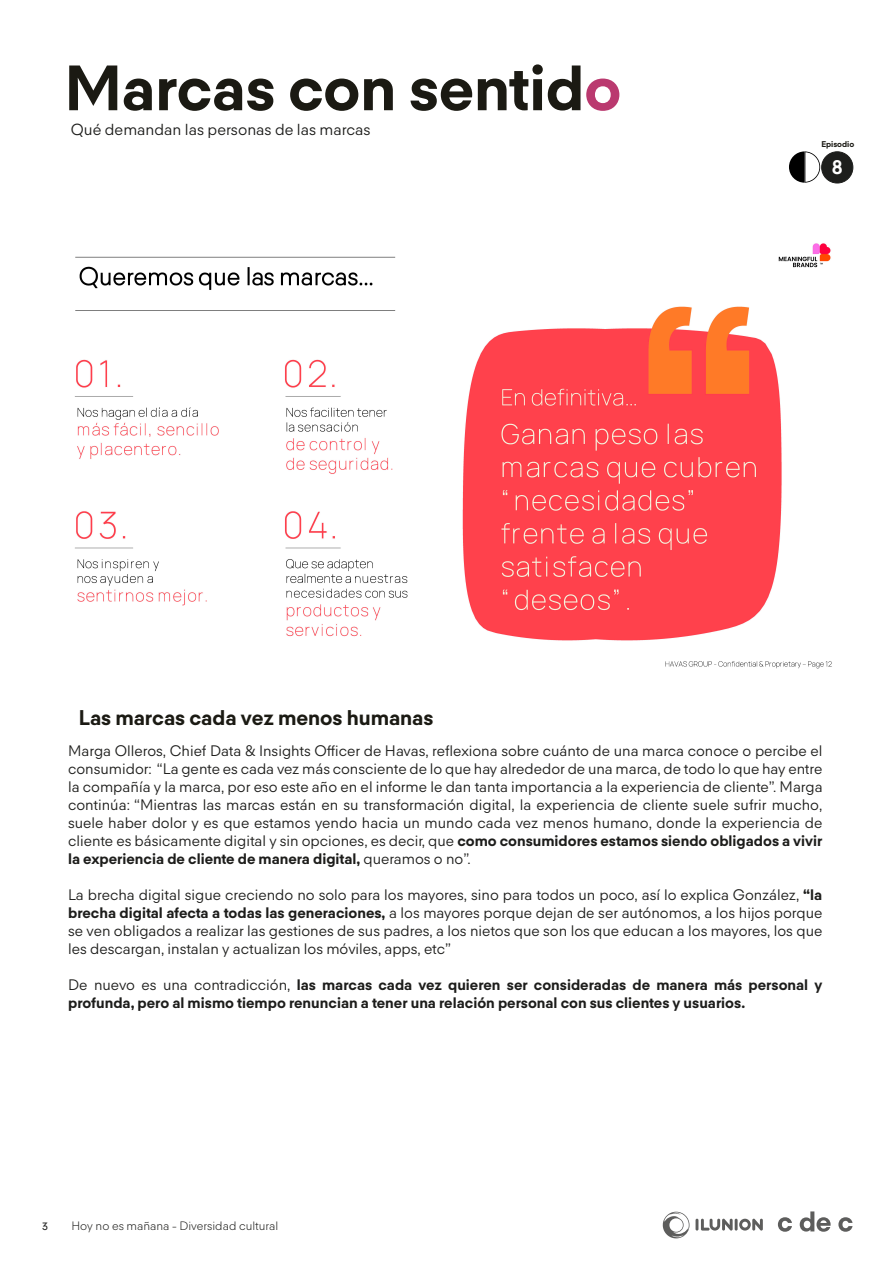
<style>
.page{position:relative;width:893px;height:1263px;background:#fff}
.page>*{position:absolute;margin:0;border:0;box-sizing:border-box;transform-origin:0 0}
.t1{font:700 63px "Creativa";letter-spacing:-.005em;color:#1b1a13}
.t2{font:700 21px "Creativa";letter-spacing:-.005em;color:#1b1a13}
.t3{font:700 19.35px "Creativa";color:#fff}
.t4{font:15.75px "Creativa";color:#1d1d1b}
.t5{font:15px/18px "Creativa";color:#1d1d1b;text-align:justify}
.t6{font:700 15px/18px "Creativa";color:#1d1d1b}
.t7{font:300 12px "Creativa";color:#1d1d1b}
.t8{font:500 10.5px "Creativa";color:#1d1d1b}
.t9{font:700 8.25px "Creativa";letter-spacing:-.005em;color:#1b1a14}
.s1{color:#ba396f}
.s2{font-weight:700}
.s3{font-weight:400}
</style>
<div class="page">
<div style="left:822px;top:152px;width:31px;height:31px;background:#1d1e1c;border-radius:50%"></div>
<div style="left:821px;top:152px;width:32px;height:31px;border:1px solid #1d1e1c;border-radius:50%"></div>
<svg style="left:789px;top:151px;width:31px;height:32px"></svg>
<img style="left:74px;top:243px;width:758px;height:426px">
<svg style="left:778px;top:1211px;width:74px;height:21px"></svg>
<svg style="left:695px;top:1219px;width:68px;height:11px"></svg>
<svg style="left:663px;top:1212px;width:26px;height:26px"></svg>
<h1 class="t1" style="left:65px;top:42px;width:558px">Marcas con sentid<span class="s1">o</span></h1>
<p class="t4" style="left:71px;top:118px;width:301px">Qué demandan las personas de las marcas</p>
<p class="t9" style="left:821px;top:138px;width:34px">Episodio</p>
<p class="t3" style="left:832px;top:153px;width:12px">8</p>
<h2 class="t2" style="left:79px;top:702px;width:356px">Las marcas cada vez menos humanas</h2>
<p class="t5" style="left:68px;top:741px;width:756px">Marga Olleros, Chief Data &amp; Insights O˛cer de Havas, reflexiona sobre cuánto de una marca conoce o percibe el consumidor: “La gente es cada vez más consciente de lo que hay alrededor de una marca, de todo lo que hay entre la compañía y la marca, por eso este año en el informe le dan tanta importancia a la experiencia de cliente”. Marga continúa: “Mientras las marcas están en su transformación digital, la experiencia de cliente suele sufrir mucho, suele haber dolor y es que estamos yendo hacia un mundo cada vez menos humano, donde la experiencia de cliente es básicamente digital y sin opciones, es decir, que <span class="s2">como consumidores estamos siendo obligados a vivir la experiencia de cliente de manera digital,</span> queramos o no”.</p>
<p class="t5" style="left:68px;top:885px;width:756px">La brecha digital sigue creciendo no solo para los mayores, sino para todos un poco, así lo explica González, <span class="s2">“la brecha digital afecta a todas las generaciones,</span> a los mayores porque dejan de ser autónomos, a los hijos porque se ven obligados a realizar las gestiones de sus padres, a los nietos que son los que educan a los mayores, los que les descargan, instalan y actualizan los móviles, apps, etc”</p>
<p class="t6" style="left:68px;top:975px;width:756px"><span class="s3">De nuevo es una contradicción,</span> las marcas cada vez quieren ser consideradas de manera más personal y profunda, pero al mismo tiempo renuncian a tener una relación personal con sus clientes y usuarios.</p>
<p class="t8" style="left:42px;top:1218px;width:7px">3</p>
<p class="t7" style="left:71px;top:1217px;width:208px">Hoy no es mañana - Diversidad cultural</p>
</div>
